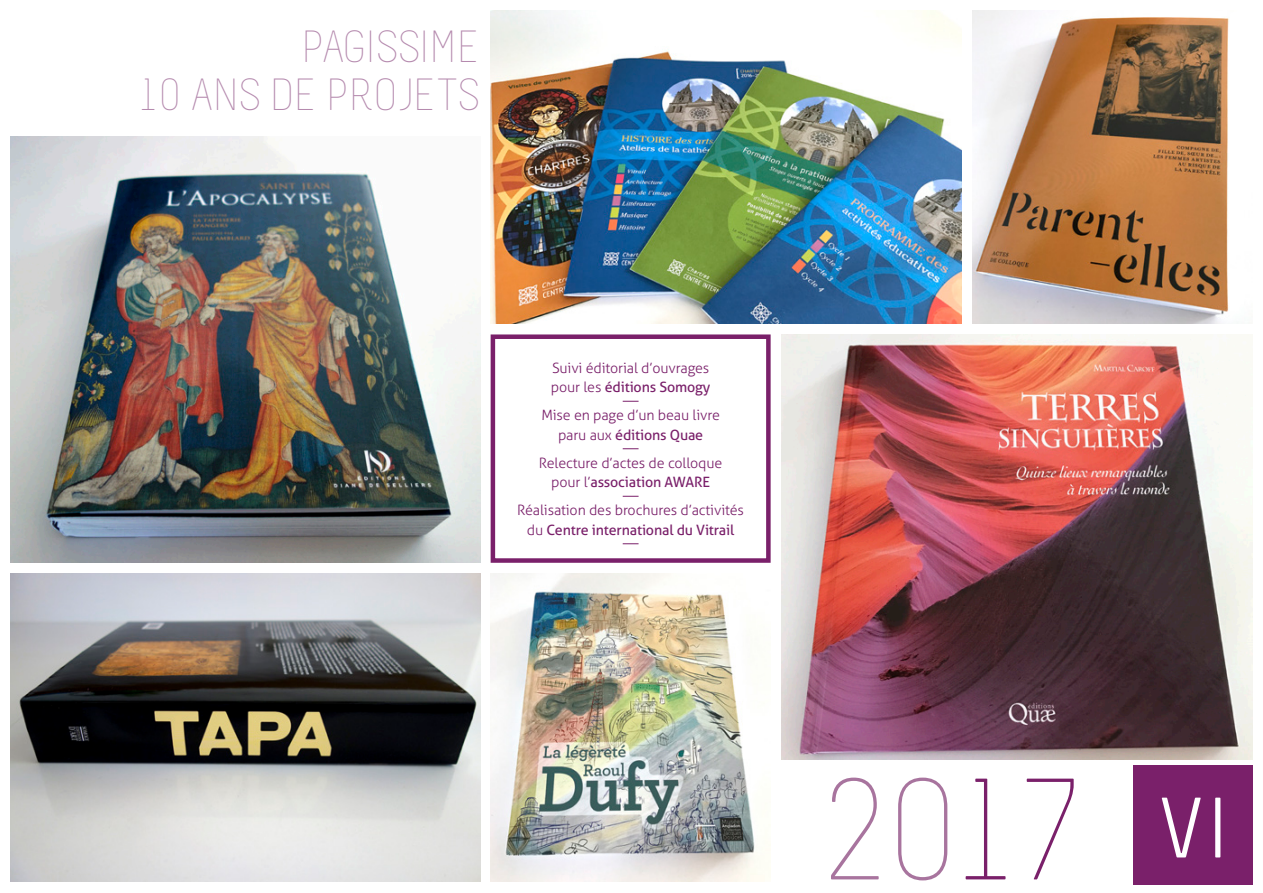
<style>
.page{position:relative;width:1263px;height:893px;background:#fff}
.page>*{position:absolute;margin:0;border:0;box-sizing:border-box;transform-origin:0 0}
.t1{font:300 144px "Melbourne";color:#a8749e}
.t2{font:85.5px "Melbourne";color:#fff}
.t3{font:300 45px/48px "Melbourne";color:#b58aae;text-align:right}
.collaboration{font:300 14.25px/19.5px "Aller";letter-spacing:-.01em;color:#7a206a;text-align:center}
.s1{font-weight:400}
.s2{color:#7a206a}
</style>
<div class="page">
<svg style="left:623px;top:401px;width:15px;height:1px"></svg>
<svg style="left:623px;top:448px;width:15px;height:1px"></svg>
<svg style="left:623px;top:496px;width:15px;height:1px"></svg>
<svg style="left:623px;top:543px;width:15px;height:1px"></svg>
<div style="left:491px;top:334px;width:280px;height:229px;border:4px solid #7a206a"></div>
<div style="left:1133px;top:766px;width:119px;height:119px;background:#7a206a"></div>
<img style="left:11px;top:136px;width:469px;height:427px">
<img style="left:781px;top:334px;width:471px;height:425px">
<img style="left:972px;top:11px;width:257px;height:313px">
<img style="left:491px;top:11px;width:471px;height:313px">
<img style="left:11px;top:573px;width:469px;height:309px">
<img style="left:491px;top:573px;width:280px;height:309px">
<h3 class="t3" style="left:141px;top:23px;width:341px">PAGISSIME<br>10 ANS DE PROJETS</h3>
<p class="collaboration" style="left:551px;top:358px;width:161px;text-align:left">Suivi éditorial d’ouvrages pour les <span class="s1">éditions Somogy</span></p>
<p class="collaboration" style="left:541px;top:406px;width:180px">Mise en page d’un beau livre paru aux <span class="s1">éditions Quae</span></p>
<p class="collaboration" style="left:539px;top:453px;width:185px">Relecture d’actes de colloque pour l’<span class="s1">association AWARE</span></p>
<p class="collaboration" style="left:517px;top:501px;width:228px">Réalisation des brochures d’activités du <span class="s1">Centre international du Vitrail</span></p>
<p class="t1" style="left:824px;top:755px;width:259px">20<span class="s2">17</span></p>
<p class="t2" style="left:1158px;top:783px;width:70px">VI</p>
</div>
